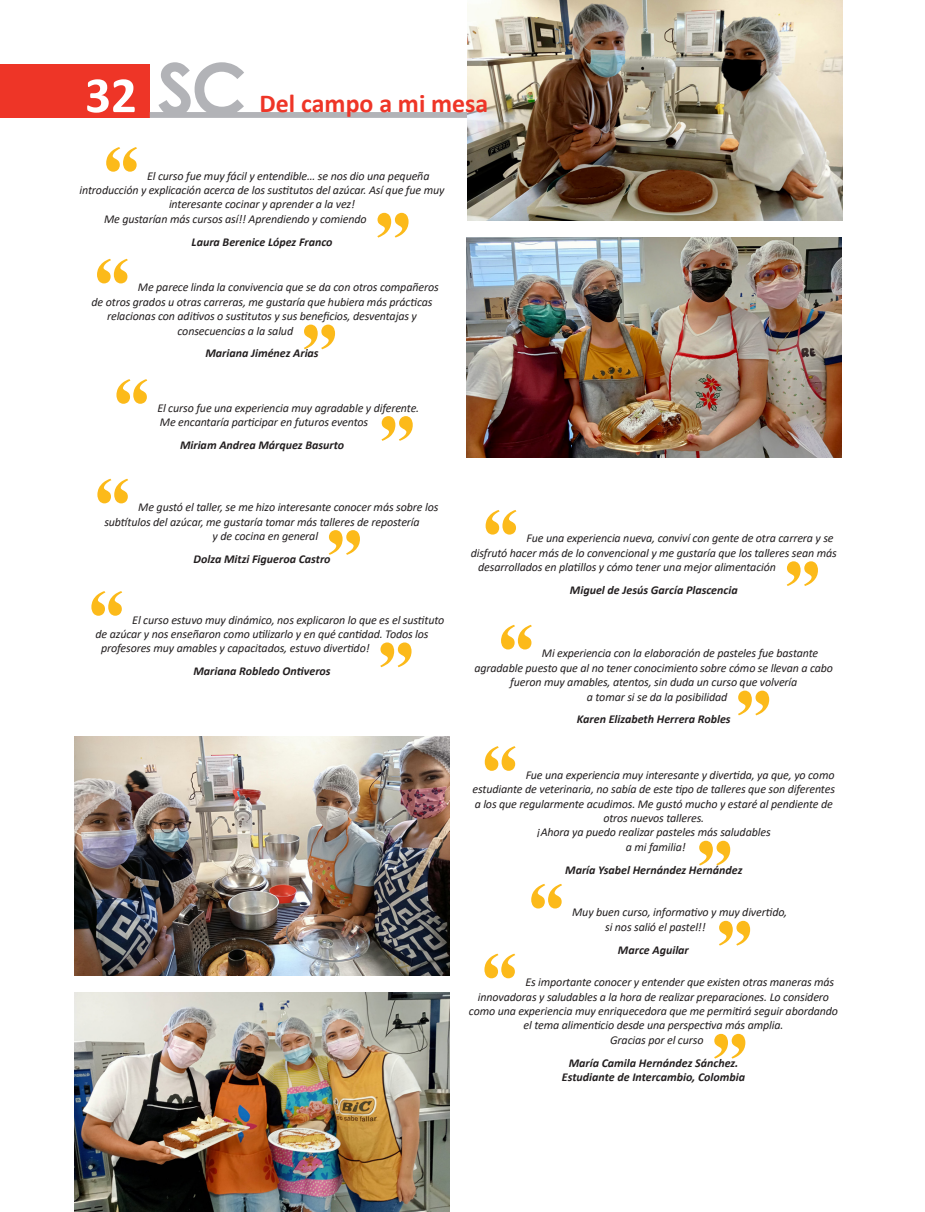
<style>
.page{position:relative;width:925px;height:1212px;background:#fff}
.page>*{position:absolute;margin:0;border:0;box-sizing:border-box;transform-origin:0 0}
.Citas_italicas{font:90px "Engravers";color:#fcba1a}
.t1{font:700 51px "Calibri";color:#fff}
.t2{font:700 25.8px "Calibri";color:#ee3527}
.Citas_italicas-2{font:italic 12px/14.4px "Calibri";letter-spacing:-.01em;color:#231f20}
.Autores_citas_italic{font:italic 700 12px/14.4px "Calibri";color:#231f20;text-align:center}
.Citas_italicas-3{font:italic 700 12px "Calibri";color:#231f20}
</style>
<div class="page">
<div style="left:0;top:65px;width:150px;height:53px;background:#ee3527"></div>
<svg style="left:150px;top:62px;width:318px;height:56px"></svg>
<img style="left:74px;top:736px;width:376px;height:239px">
<img style="left:466px;top:237px;width:375px;height:220px">
<img style="left:74px;top:992px;width:376px;height:220px">
<img style="left:468px;top:0;width:374px;height:220px">
<p class="t1" style="left:85px;top:59px;width:53px">32</p>
<p class="t2" style="left:260px;top:85px;width:230px">Del campo a mi mesa</p>
<p class="Citas_italicas" style="left:94px;top:125px;width:55px">“</p>
<p class="Citas_italicas-2" style="left:147px;top:168px;width:284px">El curso fue muy fácil y entendible… se nos dio una pequeña</p>
<p class="Citas_italicas-2" style="left:79px;top:182px;width:366px">introducción y explicación acerca de los sustitutos del azúcar. Así que fue muy</p>
<p class="Citas_italicas-2" style="left:169px;top:197px;width:188px">interesante cocinar y aprender a la vez!</p>
<p class="Citas_italicas-2" style="left:104px;top:211px;width:264px">Me gustarían más cursos así!! Aprendiendo y comiendo</p>
<p class="Citas_italicas" style="left:367px;top:191px;width:55px">”</p>
<p class="Citas_italicas-3" style="left:192px;top:233px;width:142px">Laura Berenice López Franco</p>
<p class="Citas_italicas" style="left:85px;top:237px;width:55px">“</p>
<p class="Citas_italicas-2" style="left:138px;top:280px;width:302px">Me parece linda la convivencia que se da con otros compañeros</p>
<p class="Citas_italicas-2" style="left:92px;top:294px;width:342px">de otros grados u otras carreras, me gustaría que hubiera más prácticas</p>
<p class="Citas_italicas-2" style="left:107px;top:308px;width:311px">relacionas con aditivos o sustitutos y sus beneficios, desventajas y</p>
<p class="Citas_italicas-2" style="left:178px;top:323px;width:117px">consecuencias a la salud</p>
<p class="Citas_italicas" style="left:293px;top:303px;width:55px">”</p>
<p class="Autores_citas_italic" style="left:205px;top:346px;width:115px">Mariana Jiménez Arias</p>
<p class="Citas_italicas" style="left:105px;top:357px;width:55px">“</p>
<p class="Citas_italicas-2" style="left:157px;top:400px;width:263px">El curso fue una experiencia muy agradable y diferente.<br>Me encantaría participar en futuros eventos</p>
<p class="Citas_italicas" style="left:371px;top:394px;width:55px">”</p>
<p class="Autores_citas_italic" style="left:180px;top:437px;width:166px">Miriam Andrea Márquez Basurto</p>
<p class="Citas_italicas" style="left:86px;top:457px;width:55px">“</p>
<p class="Citas_italicas-2" style="left:138px;top:500px;width:302px">Me gustó el taller, se me hizo interesante conocer más sobre los</p>
<p class="Citas_italicas-2" style="left:104px;top:514px;width:317px">subtítulos del azúcar, me gustaría tomar más talleres de repostería</p>
<p class="Citas_italicas-2" style="left:213px;top:528px;width:107px">y de cocina en general</p>
<p class="Citas_italicas" style="left:318px;top:508px;width:55px">”</p>
<p class="Autores_citas_italic" style="left:194px;top:551px;width:138px">Dolza Mitzi Figueroa Castro</p>
<p class="Citas_italicas" style="left:80px;top:569px;width:55px">“</p>
<p class="Citas_italicas-2" style="left:132px;top:612px;width:313px">El curso estuvo muy dinámico, nos explicaron lo que es el sustituto</p>
<p class="Citas_italicas-2" style="left:95px;top:626px;width:335px">de azúcar y nos enseñaron como utilizarlo y en qué cantidad. Todos los</p>
<p class="Citas_italicas-2" style="left:101px;top:641px;width:270px">profesores muy amables y capacitados, estuvo divertido!</p>
<p class="Citas_italicas" style="left:370px;top:621px;width:55px">”</p>
<p class="Autores_citas_italic" style="left:193px;top:664px;width:139px">Mariana Robledo Ontiveros</p>
<p class="Citas_italicas" style="left:474px;top:488px;width:55px">“</p>
<p class="Citas_italicas-2" style="left:526px;top:531px;width:309px">Fue una experiencia nueva, conviví con gente de otra carrera y se</p>
<p class="Citas_italicas-2" style="left:471px;top:545px;width:368px">disfrutó hacer más de lo convencional y me gustaría que los talleres sean más</p>
<p class="Citas_italicas-2" style="left:478px;top:559px;width:299px">desarrollados en platillos y cómo tener una mejor alimentación</p>
<p class="Citas_italicas" style="left:776px;top:539px;width:55px">”</p>
<p class="Autores_citas_italic" style="left:570px;top:582px;width:169px">Miguel de Jesús García Plascencia</p>
<p class="Citas_italicas" style="left:489px;top:603px;width:55px">“</p>
<p class="Citas_italicas-2" style="left:542px;top:646px;width:278px">Mi experiencia con la elaboración de pasteles fue bastante</p>
<p class="Citas_italicas-2" style="left:474px;top:660px;width:360px">agradable puesto que al no tener conocimiento sobre cómo se llevan a cabo</p>
<p class="Citas_italicas-2" style="left:510px;top:674px;width:289px">fueron muy amables, atentos, sin duda un curso que volvería</p>
<p class="Citas_italicas-2" style="left:587px;top:689px;width:142px">a tomar si se da la posibilidad</p>
<p class="Citas_italicas" style="left:727px;top:669px;width:55px">”</p>
<p class="Autores_citas_italic" style="left:577px;top:712px;width:155px">Karen Elizabeth Herrera Robles</p>
<p class="Citas_italicas" style="left:473px;top:724px;width:55px">“</p>
<p class="Citas_italicas-2" style="left:526px;top:767px;width:310px">Fue una experiencia muy interesante y divertida, ya que, yo como</p>
<p class="Citas_italicas-2" style="left:472px;top:781px;width:364px">estudiante de veterinaria, no sabía de este tipo de talleres que son diferentes</p>
<p class="Citas_italicas-2" style="left:475px;top:796px;width:360px">a los que regularmente acudimos. Me gustó mucho y estaré al pendiente de</p>
<p class="Citas_italicas-2" style="left:603px;top:810px;width:102px">otros nuevos talleres.</p>
<p class="Citas_italicas-2" style="left:537px;top:824px;width:235px">¡Ahora ya puedo realizar pasteles más saludables</p>
<p class="Citas_italicas-2" style="left:626px;top:839px;width:61px">a mi familia!</p>
<p class="Citas_italicas" style="left:688px;top:819px;width:55px">”</p>
<p class="Autores_citas_italic" style="left:565px;top:862px;width:179px">María Ysabel Hernández Hernández</p>
<p class="Citas_italicas" style="left:519px;top:862px;width:55px">“</p>
<p class="Citas_italicas-2" style="left:605px;top:905px;width:184px;text-indent:-33px">Muy buen curso, informativo y muy divertido, si nos salió el pastel!!</p>
<p class="Citas_italicas" style="left:708px;top:899px;width:55px">”</p>
<p class="Autores_citas_italic" style="left:618px;top:942px;width:72px">Marce Aguilar</p>
<p class="Citas_italicas" style="left:473px;top:932px;width:55px">“</p>
<p class="Citas_italicas-2" style="left:525px;top:974px;width:310px">Es importante conocer y entender que existen otras maneras más</p>
<p class="Citas_italicas-2" style="left:478px;top:989px;width:353px">innovadoras y saludables a la hora de realizar preparaciones. Lo considero</p>
<p class="Citas_italicas-2" style="left:469px;top:1003px;width:371px">como una experiencia muy enriquecedora que me permitirá seguir abordando</p>
<p class="Citas_italicas-2" style="left:523px;top:1018px;width:261px">el tema alimenticio desde una perspectiva más amplia.</p>
<p class="Citas_italicas-2" style="left:610px;top:1032px;width:95px">Gracias por el curso</p>
<p class="Citas_italicas" style="left:703px;top:1012px;width:55px">”</p>
<p class="Autores_citas_italic" style="left:562px;top:1055px;width:185px">María Camila Hernández Sánchez.<br>Estudiante de Intercambio, Colombia</p>
</div>
